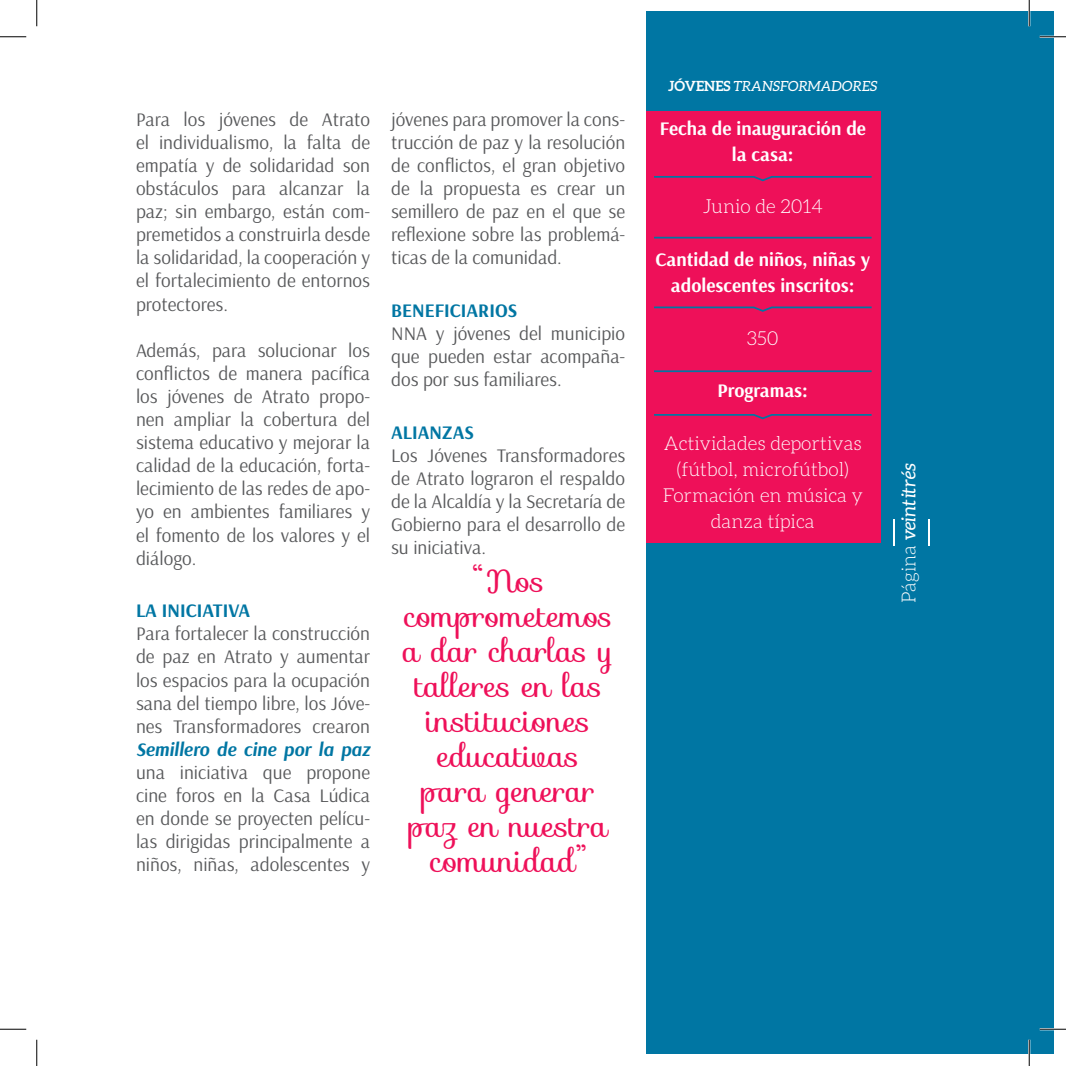
<style>
.page{position:relative;width:1066px;height:1066px;background:#fff}
.page>*{position:absolute;margin:0;border:0;box-sizing:border-box;transform-origin:0 0}
.testimonio{font:31.5px/35px "Sofia";color:#ee1059;text-align:center}
.t1{font:19.25px/23.1px "Arsenal";color:#57585a;text-align:justify}
.t2{font:300 19.25px/26.2px "Aleo";color:#fff;text-align:center}
.t3{font:700 19.25px/26.2px "Arsenal";color:#fff;text-align:center}
.t4{font:700 19.25px "Arsenal";color:#0076a3}
.t5{font:italic 19.25px "Aleo";color:#fff}
.t6{font:italic 14px "Aleo";color:#fff}
.s1{font-weight:700;font-style:italic;color:#0076a3}
.s2{font-weight:700;font-style:normal}
.s3{font-weight:300;font-style:normal}
</style>
<div class="page">
<div style="left:646px;top:12px;width:408px;height:1042px;background:#0076a3"></div>
<div style="left:646px;top:111px;width:234px;height:432px;background:#ee1059"></div>
<svg style="left:654px;top:306px;width:218px;height:6px"></svg>
<svg style="left:654px;top:414px;width:218px;height:6px"></svg>
<svg style="left:654px;top:176px;width:218px;height:6px"></svg>
<hr style="left:654px;top:370px;width:217px;height:2px;background:#0076a3">
<hr style="left:654px;top:237px;width:217px;height:1px;background:#0076a3">
<svg style="left:893px;top:519px;width:1px;height:27px"></svg>
<hr style="left:928px;top:519px;width:2px;height:27px;background:#fff">
<hr style="left:1039px;top:36px;width:27px;height:2px;background:#fff">
<hr style="left:1039px;top:1028px;width:27px;height:2px;background:#fff">
<hr style="left:1028px;top:0;width:2px;height:26px;background:#fff">
<hr style="left:1028px;top:1039px;width:2px;height:27px;background:#fff">
<svg style="left:0;top:36px;width:26px;height:1px"></svg>
<svg style="left:1039px;top:36px;width:27px;height:1px"></svg>
<svg style="left:0;top:1029px;width:26px;height:1px"></svg>
<svg style="left:1039px;top:1029px;width:27px;height:1px"></svg>
<svg style="left:36px;top:0;width:1px;height:26px"></svg>
<svg style="left:36px;top:1039px;width:1px;height:27px"></svg>
<svg style="left:1029px;top:0;width:1px;height:26px"></svg>
<svg style="left:1029px;top:1039px;width:1px;height:27px"></svg>
<p class="t1" style="left:136px;top:108px;width:236px">Para los jóvenes de Atrato el individualismo, la falta de empatía y de solidaridad son obstáculos para alcanzar la paz; sin embargo, están com&shy;premetidos a construirla desde la solidaridad, la cooperación y el fortalecimiento de entornos protectores.</p>
<p class="t1" style="left:136px;top:339px;width:236px">Además, para solucionar los conflictos de manera pacífica los jóvenes de Atrato propo&shy;nen ampliar la cobertura del sistema educativo y mejorar la calidad de la educación, forta&shy;lecimiento de las redes de apo&shy;yo en ambientes familiares y el fomento de los valores y el diálogo.</p>
<p class="t4" style="left:136px;top:599px;width:116px">LA INICIATIVA</p>
<p class="t1" style="left:136px;top:622px;width:236px">Para fortalecer la construcción de paz en Atrato y aumentar los espacios para la ocupación sana del tiempo libre, los Jóve&shy;nes Transformadores crearon <span class="s1">Semillero de cine por la paz </span>una iniciativa que propone cine foros en la Casa Lúdica en donde se proyecten pelícu&shy;las dirigidas principalmente a niños, niñas, adolescentes y</p>
<p class="t1" style="left:391px;top:108px;width:236px">jóvenes para promover la cons&shy;trucción de paz y la resolución de conflictos, el gran objetivo de la propuesta es crear un semillero de paz en el que se reflexione sobre las problemá&shy;ticas de la comunidad.</p>
<p class="t4" style="left:391px;top:298px;width:128px">BENEFICIARIOS</p>
<p class="t1" style="left:391px;top:322px;width:236px">NNA y jóvenes del municipio que pueden estar acompaña&shy;dos por sus familiares.</p>
<p class="t4" style="left:391px;top:420px;width:84px">ALIANZAS</p>
<p class="t1" style="left:391px;top:444px;width:236px">Los Jóvenes Transformadores de Atrato lograron el respaldo de la Alcaldía y la Secretaría de Gobierno para el desarrollo de su iniciativa.</p>
<p class="testimonio" style="left:403px;top:563px;width:212px">“Nos comprometemos a dar charlas y talleres en las instituciones educativas para generar paz en nuestra comunidad”</p>
<p class="t6" style="left:668px;top:78px;width:211px"><span class="s2">JÓVENES</span> TRANSFORMADORES</p>
<p class="t3" style="left:659px;top:115px;width:208px">Fecha de inauguración de la casa:</p>
<p class="t2" style="left:703px;top:193px;width:121px">Junio de 2014</p>
<p class="t3" style="left:655px;top:247px;width:216px">Cantidad de niños, niñas y adolescentes inscritos:</p>
<p class="t2" style="left:747px;top:325px;width:34px">350</p>
<p class="t3" style="left:717px;top:378px;width:92px">Programas:</p>
<p class="t2" style="left:664px;top:430px;width:199px">Actividades deportivas (fútbol, microfútbol)</p>
<p class="t2" style="left:662px;top:482px;width:202px">Formación en música y danza típica</p>
<p class="t5" style="left:898px;top:603px;width:142px;rotate:-90deg"><span class="s3">Página</span> veintitrés</p>
</div>
